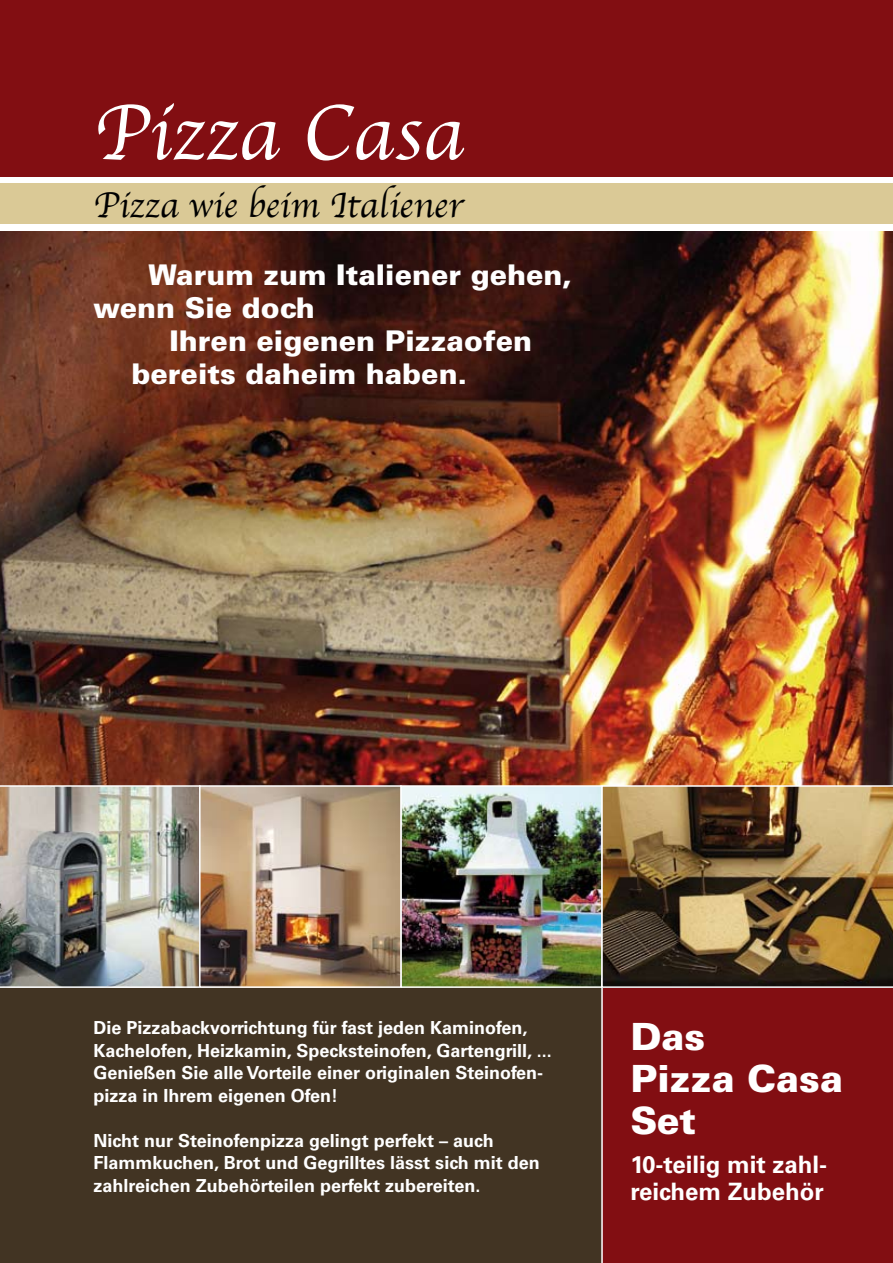
<style>
.page{position:relative;width:893px;height:1263px;background:#fff}
.page>*{position:absolute;margin:0;border:0;box-sizing:border-box;transform-origin:0 0}
.t1{font:80.7px "Apple Chancery";color:#fff}
.t2{font:900 37.5px/42px "Univers";color:#fff}
.t3{font:37.05px "Apple Chancery";color:#000}
.t4{font:900 28.5px/33px "Univers";color:#fff}
.t5{font:700 24px/27px "Univers";color:#fff}
.t6{font:700 18px/22.5px "Univers";color:#fff}
</style>
<div class="page">
<div style="left:0;top:979px;width:893px;height:284px;background:#423423"></div>
<div style="left:0;top:184px;width:893px;height:40px;background:#dac996"></div>
<div style="left:0;top:0;width:893px;height:176px;background:#820e12"></div>
<img style="left:0;top:231px;width:893px;height:554px">
<img style="left:202px;top:788px;width:398px;height:197px">
<img style="left:0;top:785px;width:199px;height:203px">
<div style="left:400px;top:785px;width:203px;height:203px;border:2px solid #fff"></div>
<div style="left:199px;top:785px;width:203px;height:203px;border:2px solid #fff"></div>
<div style="left:601px;top:988px;width:292px;height:275px;background:#820e12"></div>
<img style="left:601px;top:785px;width:292px;height:203px">
<h1 class="t1" style="left:94px;top:69px;width:372px">Pizza Casa</h1>
<h3 class="t3" style="left:94px;top:175px;width:371px">Pizza wie beim Italiener</h3>
<h3 class="t4" style="left:94px;top:258px;width:480px;text-indent:55px">Warum zum Italiener gehen, wenn Sie doch</h3>
<h3 class="t4" style="left:132px;top:324px;width:402px;text-indent:38px">Ihren eigenen Pizzaofen bereits daheim haben.</h3>
<p class="t6" style="left:94px;top:1016px;width:460px">Die Pizzabackvorrichtung für fast jeden Kaminofen, Kachelofen, Heizkamin, Specksteinofen, Gartengrill, ...<br>Genießen Sie alle Vorteile einer originalen Steinofen&shy;pizza in Ihrem eigenen Ofen!</p>
<p class="t6" style="left:94px;top:1129px;width:448px">Nicht nur Steinofenpizza gelingt perfekt – auch<br>Flammkuchen, Brot und Gegrilltes lässt sich mit den zahlreichen Zubehörteilen perfekt zubereiten.</p>
<h2 class="t2" style="left:630px;top:1016px;width:214px">Das<br>Pizza Casa<br>Set</h2>
<h3 class="t5" style="left:630px;top:1152px;width:198px">10-teilig mit zahl&shy;reichem Zubehör</h3>
</div>
